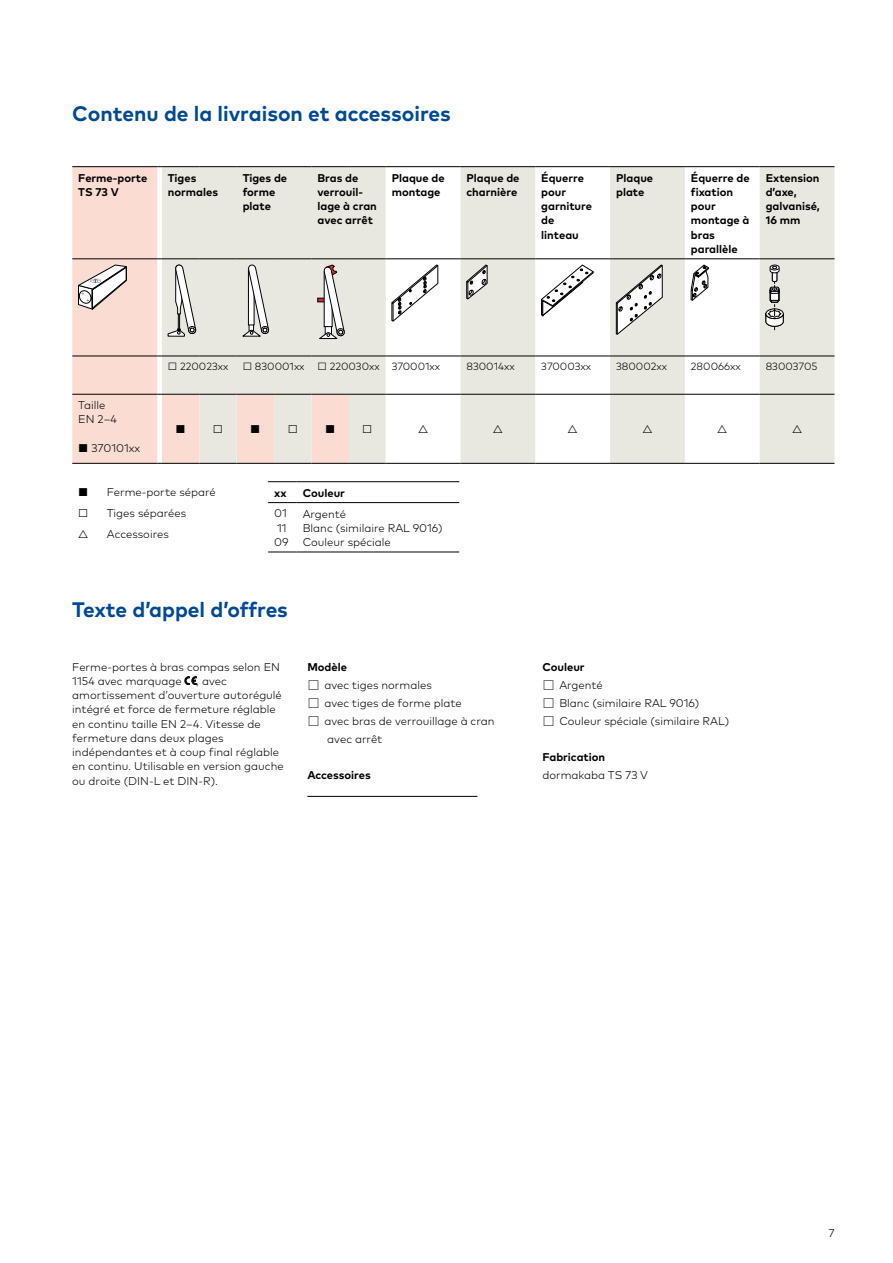
<style>
.page{position:relative;width:893px;height:1263px;background:#fff}
.page>*{position:absolute;margin:0;border:0;box-sizing:border-box;transform-origin:0 0}
.t1{font:700 21px "Mark Pro";color:#004994}
.t2{font:300 11.25px/14.2px "Mark Pro";color:#000}
.t3{font:700 11.25px/14.2px "Mark Pro";color:#000}
.t4{font:300 10.5px "Mark Pro";color:#000}
</style>
<div class="page">
<svg style="left:185px;top:676px;width:11px;height:9px"></svg>
<hr style="left:307px;top:796px;width:170px;height:1px;background:#000">
<svg style="left:268px;top:481px;width:29px;height:1px"></svg>
<hr style="left:297px;top:481px;width:162px;height:1px;background:#000">
<svg style="left:268px;top:502px;width:29px;height:1px"></svg>
<svg style="left:268px;top:552px;width:29px;height:1px"></svg>
<hr style="left:297px;top:502px;width:162px;height:1px;background:#000">
<hr style="left:297px;top:552px;width:162px;height:1px;background:#000">
<svg style="left:72px;top:167px;width:90px;height:296px;background:#f9dcd2"></svg>
<svg style="left:162px;top:167px;width:672px;height:296px;fill:#e9e8e0"></svg>
<hr style="left:72px;top:166px;width:85px;height:1px;background:#000">
<hr style="left:162px;top:166px;width:37px;height:1px;background:#000">
<hr style="left:199px;top:166px;width:38px;height:1px;background:#000">
<hr style="left:237px;top:166px;width:37px;height:1px;background:#000">
<hr style="left:274px;top:166px;width:37px;height:1px;background:#000">
<hr style="left:311px;top:166px;width:38px;height:1px;background:#000">
<hr style="left:349px;top:166px;width:37px;height:1px;background:#000">
<hr style="left:386px;top:166px;width:74px;height:1px;background:#000">
<hr style="left:460px;top:166px;width:75px;height:1px;background:#000">
<hr style="left:535px;top:166px;width:75px;height:1px;background:#000">
<hr style="left:610px;top:166px;width:75px;height:1px;background:#000">
<hr style="left:685px;top:166px;width:75px;height:1px;background:#000">
<hr style="left:760px;top:166px;width:74px;height:1px;background:#000">
<hr style="left:72px;top:259px;width:85px;height:1px;background:#000">
<hr style="left:162px;top:259px;width:37px;height:1px;background:#000">
<hr style="left:199px;top:259px;width:38px;height:1px;background:#000">
<hr style="left:237px;top:259px;width:37px;height:1px;background:#000">
<hr style="left:274px;top:259px;width:37px;height:1px;background:#000">
<hr style="left:311px;top:259px;width:38px;height:1px;background:#000">
<hr style="left:349px;top:259px;width:37px;height:1px;background:#000">
<hr style="left:386px;top:259px;width:74px;height:1px;background:#000">
<hr style="left:460px;top:259px;width:75px;height:1px;background:#000">
<hr style="left:535px;top:259px;width:75px;height:1px;background:#000">
<hr style="left:610px;top:259px;width:75px;height:1px;background:#000">
<hr style="left:685px;top:259px;width:75px;height:1px;background:#000">
<hr style="left:760px;top:259px;width:74px;height:1px;background:#000">
<hr style="left:72px;top:356px;width:85px;height:1px;background:#000">
<hr style="left:162px;top:356px;width:37px;height:1px;background:#000">
<hr style="left:199px;top:356px;width:38px;height:1px;background:#000">
<hr style="left:237px;top:356px;width:37px;height:1px;background:#000">
<hr style="left:274px;top:356px;width:37px;height:1px;background:#000">
<hr style="left:311px;top:356px;width:38px;height:1px;background:#000">
<hr style="left:349px;top:356px;width:37px;height:1px;background:#000">
<hr style="left:386px;top:356px;width:74px;height:1px;background:#000">
<hr style="left:460px;top:356px;width:75px;height:1px;background:#000">
<hr style="left:535px;top:356px;width:75px;height:1px;background:#000">
<hr style="left:610px;top:356px;width:75px;height:1px;background:#000">
<hr style="left:685px;top:356px;width:75px;height:1px;background:#000">
<hr style="left:760px;top:356px;width:74px;height:1px;background:#000">
<hr style="left:72px;top:394px;width:85px;height:1px;background:#000">
<hr style="left:162px;top:394px;width:37px;height:1px;background:#000">
<hr style="left:199px;top:394px;width:38px;height:1px;background:#000">
<hr style="left:237px;top:394px;width:37px;height:1px;background:#000">
<hr style="left:274px;top:394px;width:37px;height:1px;background:#000">
<hr style="left:311px;top:394px;width:38px;height:1px;background:#000">
<hr style="left:349px;top:394px;width:37px;height:1px;background:#000">
<hr style="left:386px;top:394px;width:74px;height:1px;background:#000">
<hr style="left:460px;top:394px;width:75px;height:1px;background:#000">
<hr style="left:535px;top:394px;width:75px;height:1px;background:#000">
<hr style="left:610px;top:394px;width:75px;height:1px;background:#000">
<hr style="left:685px;top:394px;width:75px;height:1px;background:#000">
<hr style="left:760px;top:394px;width:74px;height:1px;background:#000">
<hr style="left:72px;top:463px;width:85px;height:1px;background:#000">
<hr style="left:162px;top:463px;width:37px;height:1px;background:#000">
<hr style="left:199px;top:463px;width:38px;height:1px;background:#000">
<hr style="left:237px;top:463px;width:37px;height:1px;background:#000">
<hr style="left:274px;top:463px;width:37px;height:1px;background:#000">
<hr style="left:311px;top:463px;width:38px;height:1px;background:#000">
<hr style="left:349px;top:463px;width:37px;height:1px;background:#000">
<hr style="left:386px;top:463px;width:74px;height:1px;background:#000">
<hr style="left:460px;top:463px;width:75px;height:1px;background:#000">
<hr style="left:535px;top:463px;width:75px;height:1px;background:#000">
<hr style="left:610px;top:463px;width:75px;height:1px;background:#000">
<hr style="left:685px;top:463px;width:75px;height:1px;background:#000">
<hr style="left:760px;top:463px;width:74px;height:1px;background:#000">
<svg style="left:77px;top:265px;width:50px;height:45px"></svg>
<svg style="left:168px;top:265px;width:28px;height:72px"></svg>
<svg style="left:242px;top:265px;width:27px;height:72px"></svg>
<div style="left:337px;top:328px;width:8px;height:8px;border:1px solid #000;border-radius:3px"></div>
<svg style="left:317px;top:265px;width:27px;height:74px"></svg>
<svg style="left:391px;top:265px;width:47px;height:57px"></svg>
<svg style="left:466px;top:265px;width:22px;height:34px"></svg>
<svg style="left:541px;top:265px;width:53px;height:52px"></svg>
<svg style="left:616px;top:265px;width:47px;height:70px"></svg>
<svg style="left:691px;top:265px;width:18px;height:36px"></svg>
<svg style="left:765px;top:265px;width:19px;height:65px"></svg>
<h1 class="t1" style="left:72px;top:98px;width:380px">Contenu de la livraison et accessoires</h1>
<p class="t3" style="left:78px;top:169px;width:71px">Ferme-porte<br>TS 73 V</p>
<p class="t3" style="left:168px;top:169px;width:52px">Tiges normales</p>
<p class="t3" style="left:243px;top:169px;width:46px">Tiges de forme plate</p>
<p class="t3" style="left:317px;top:169px;width:61px">Bras de verrouil&shy;lage à cran avec arrêt</p>
<p class="t3" style="left:392px;top:170px;width:55px">Plaque de montage</p>
<p class="t3" style="left:466px;top:170px;width:55px">Plaque de charnière</p>
<p class="t3" style="left:541px;top:170px;width:52px">Équerre pour garniture de linteau</p>
<p class="t3" style="left:616px;top:170px;width:39px">Plaque plate</p>
<p class="t3" style="left:691px;top:170px;width:60px">Équerre de fixation pour montage à bras parallèle</p>
<p class="t3" style="left:766px;top:170px;width:56px">Extension d’axe, galvanisé,<br>16 mm</p>
<p class="t2" style="left:78px;top:397px;width:40px">Taille<br>EN 2–4</p>
<p class="t2" style="left:78px;top:440px;width:63px">■ 370101xx</p>
<p class="t4" style="left:168px;top:359px;width:62px">□ 220023xx</p>
<p class="t4" style="left:243px;top:359px;width:199px">□ 830001xx □ 220030xx 370001xx</p>
<p class="t4" style="left:466px;top:359px;width:50px">830014xx</p>
<p class="t4" style="left:541px;top:359px;width:51px">370003xx</p>
<p class="t4" style="left:616px;top:359px;width:52px">380002xx</p>
<p class="t4" style="left:691px;top:359px;width:51px">280066xx</p>
<p class="t4" style="left:766px;top:359px;width:53px">83003705</p>
<p class="t2" style="left:175px;top:421px;width:12px">■</p>
<p class="t2" style="left:213px;top:421px;width:12px">□</p>
<p class="t2" style="left:250px;top:421px;width:12px">■</p>
<p class="t2" style="left:288px;top:421px;width:12px">□</p>
<p class="t2" style="left:325px;top:421px;width:49px">■ □</p>
<p class="t2" style="left:418px;top:421px;width:12px">△</p>
<p class="t2" style="left:493px;top:421px;width:12px">△</p>
<p class="t2" style="left:568px;top:421px;width:12px">△</p>
<p class="t2" style="left:642px;top:421px;width:12px">△</p>
<p class="t2" style="left:717px;top:421px;width:12px">△</p>
<p class="t2" style="left:792px;top:421px;width:12px">△</p>
<p class="t2" style="left:78px;top:484px;width:139px">■ Ferme-porte séparé</p>
<p class="t2" style="left:78px;top:502px;width:109px;line-height:20.9px">□ Tiges séparées △</p>
<p class="t2" style="left:107px;top:526px;width:63px">Accessoires</p>
<p class="t3" style="left:274px;top:484px;width:14px">xx</p>
<p class="t3" style="left:303px;top:484px;width:44px">Couleur</p>
<p class="t2" style="left:274px;top:505px;width:16px">01<br>11<br>09</p>
<p class="t2" style="left:303px;top:505px;width:141px">Argenté<br>Blanc (similaire RAL 9016)<br>Couleur spéciale</p>
<h1 class="t1" style="left:72px;top:593px;width:217px">Texte d’appel d’offres</h1>
<p class="t2" style="left:72px;top:658px;width:209px">Ferme-portes à bras compas selon EN<br>1154 avec marquage</p>
<p class="t2" style="left:72px;top:673px;width:213px;text-indent:124px">, avec amortissement d’ouverture autorégulé intégré et force de fermeture réglable en continu taille EN 2–4. Vitesse de fermeture dans deux plages indépendantes et à coup final réglable en continu. Utilisable en version gauche ou droite (DIN-L et DIN-R).</p>
<p class="t3" style="left:307px;top:658px;width:41px">Modèle</p>
<p class="t2" style="left:307px;top:677px;width:126px">☐ avec tiges normales</p>
<p class="t2" style="left:307px;top:695px;width:156px">☐ avec tiges de forme plate</p>
<p class="t2" style="left:307px;top:713px;width:189px">☐ avec bras de verrouillage à cran</p>
<p class="t2" style="left:327px;top:731px;width:57px">avec arrêt</p>
<p class="t3" style="left:307px;top:766px;width:65px">Accessoires</p>
<p class="t3" style="left:542px;top:658px;width:44px">Couleur</p>
<p class="t2" style="left:542px;top:675px;width:188px;line-height:18px">☐ Argenté<br>☐ Blanc (similaire RAL 9016)<br>☐ Couleur spéciale (similaire RAL)</p>
<p class="t3" style="left:542px;top:748px;width:64px">Fabrication</p>
<p class="t2" style="left:542px;top:766px;width:107px">dormakaba TS 73 V</p>
<p class="t2" style="left:828px;top:1225px;width:8px">7</p>
</div>
